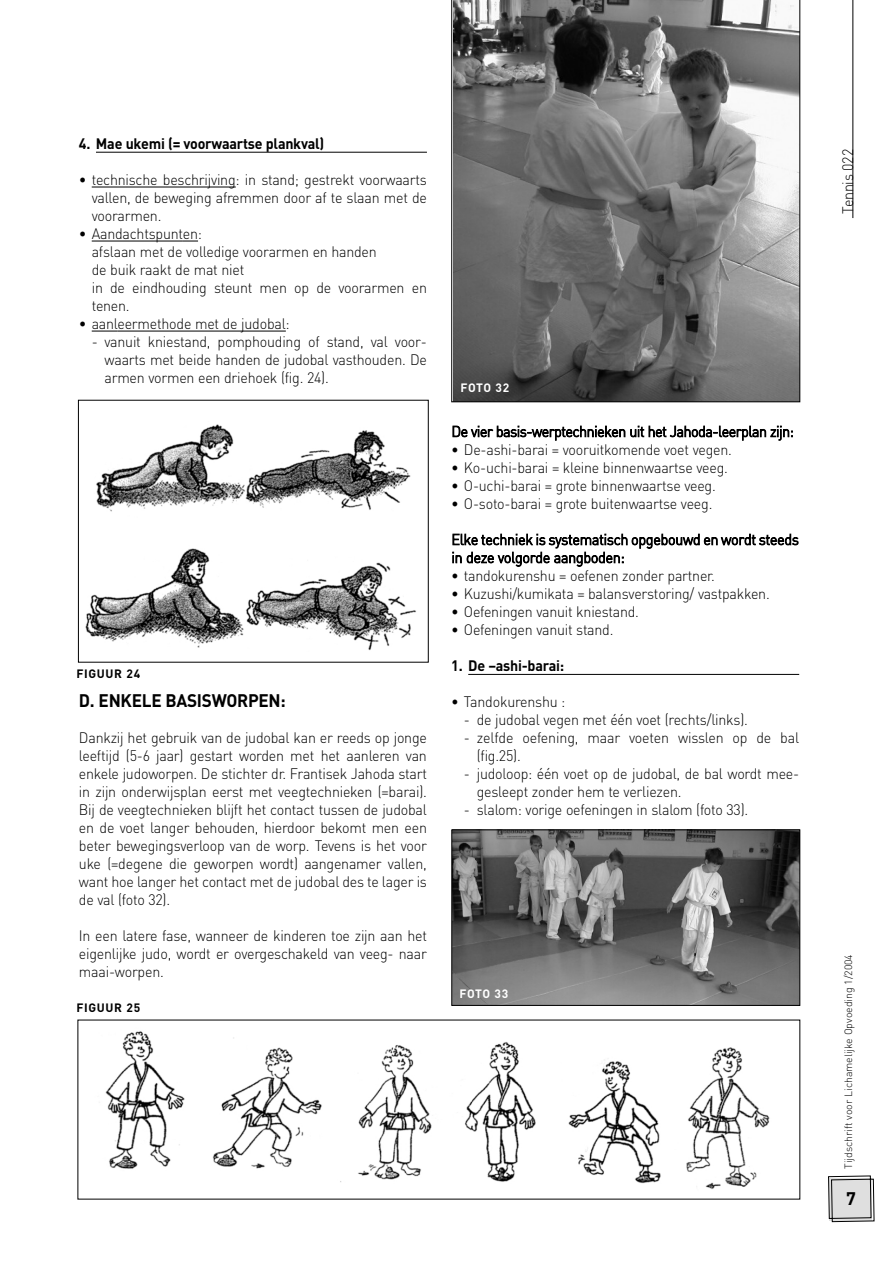
<style>
.page{position:relative;width:893px;height:1262px;background:#fff}
.page>*{position:absolute;margin:0;border:0;box-sizing:border-box;transform-origin:0 0}
.t1{font:700 18px "DIN";letter-spacing:-.015em;color:#000;scale:.95 1}
.t2{font:700 18px "DIN";letter-spacing:-.015em;color:#000}
.t3{font:300 15px/18px "DIN";letter-spacing:-.015em;color:#000;scale:.95 1}
.t4{font:700 15px "DIN";letter-spacing:-.015em;color:#000;scale:.95 1}
.t5{font:700 12px "DIN";letter-spacing:.055em;color:#000}
.t6{font:700 12px "DIN";letter-spacing:.035em;color:#fff}
.t7{font:300 10.5px "DIN";color:#000}
</style>
<div class="page">
<svg style="left:828px;top:1175px;width:46px;height:47px"></svg>
<hr style="left:468px;top:674px;width:331px;height:1px;background:#000">
<hr style="left:852px;top:0;width:1px;height:218px;background:#000">
<hr style="left:96px;top:152px;width:331px;height:1px;background:#000">
<hr style="left:96px;top:187px;width:140px;height:1px;background:#000">
<hr style="left:92px;top:241px;width:91px;height:1px;background:#000">
<svg style="left:183px;top:241px;width:15px;height:1px"></svg>
<svg style="left:92px;top:331px;width:25px;height:1px"></svg>
<hr style="left:117px;top:331px;width:169px;height:1px;background:#000">
<img style="left:105px;top:1031px;width:665px;height:158px">
<svg style="left:451px;top:0;width:349px;height:402px"></svg>
<img style="left:453px;top:831px;width:345px;height:172px">
<div style="left:451px;top:829px;width:349px;height:176px;border:1px solid #000"></div>
<img style="left:96px;top:424px;width:315px;height:88px">
<img style="left:85px;top:548px;width:331px;height:103px">
<p class="t4" style="left:79px;top:138px;width:260px">4. Mae ukemi (= voorwaartse plankval)</p>
<p class="t3" style="left:92px;top:172px;width:354px;text-align:justify;text-indent:-13px">• technische beschrijving: in stand; gestrekt voorwaarts vallen, de beweging afremmen door af te slaan met de voorarmen.</p>
<p class="t3" style="left:92px;top:226px;width:354px;text-indent:-13px">• Aandachtspunten:<br>afslaan met de volledige voorarmen en handen<br>de buik raakt de mat niet<br>in de eindhouding steunt men op de voorarmen en tenen.</p>
<p class="t3" style="left:79px;top:316px;width:223px">• aanleermethode met de judobal:</p>
<p class="t3" style="left:104px;top:334px;width:341px;text-align:justify;text-indent:-13px">- vanuit kniestand, pomphouding of stand, val voor&shy;waarts met beide handen de judobal vasthouden. De armen vormen een driehoek (fig. 24).</p>
<p class="t5" style="left:76px;top:669px;width:65px">FIGUUR 24</p>
<p class="t1" style="left:79px;top:694px;width:219px">D. ENKELE BASISWORPEN:</p>
<p class="t3" style="left:79px;top:730px;width:368px;text-align:justify">Dankzij het gebruik van de judobal kan er reeds op jonge leeftijd (5-6 jaar) gestart worden met het aanleren van enkele judoworpen. De stichter dr. Frantisek Jahoda start in zijn onderwijsplan eerst met veegtechnieken (=barai).<br>Bij de veegtechnieken blijft het contact tussen de judobal en de voet langer behouden, hierdoor bekomt men een beter bewegingsverloop van de worp. Tevens is het voor uke (=degene die geworpen wordt) aangenamer vallen, want hoe langer het contact met de judobal des te lager is de val (foto 32).</p>
<p class="t3" style="left:79px;top:928px;width:368px;text-align:justify">In een latere fase, wanneer de kinderen toe zijn aan het eigenlijke judo, wordt er overgeschakeld van veeg- naar maai-worpen.</p>
<p class="t5" style="left:76px;top:1003px;width:65px">FIGUUR 25</p>
<p class="t6" style="left:460px;top:384px;width:50px">FOTO 32</p>
<p class="t3" style="left:451px;top:424px;width:362px">De vier basis-werptechnieken uit het Jahoda-leerplan zijn:</p>
<p class="t3" style="left:451px;top:442px;width:297px">• De-ashi-barai = vooruitkomende voet vegen.</p>
<p class="t3" style="left:451px;top:460px;width:293px">• Ko-uchi-barai = kleine binnenwaartse veeg.</p>
<p class="t3" style="left:451px;top:478px;width:280px">• O-uchi-barai = grote binnenwaartse veeg.</p>
<p class="t3" style="left:451px;top:496px;width:276px">• O-soto-barai = grote buitenwaartse veeg.</p>
<p class="t3" style="left:451px;top:532px;width:367px">Elke techniek is systematisch opgebouwd en wordt steeds in deze volgorde aangboden:</p>
<p class="t3" style="left:451px;top:568px;width:279px">• tandokurenshu = oefenen zonder partner.</p>
<p class="t3" style="left:451px;top:586px;width:337px">• Kuzushi/kumikata = balansverstoring/ vastpakken.</p>
<p class="t3" style="left:451px;top:604px;width:199px">• Oefeningen vanuit kniestand.</p>
<p class="t3" style="left:451px;top:622px;width:172px">• Oefeningen vanuit stand.</p>
<p class="t4" style="left:451px;top:660px;width:120px">1. De –ashi-barai:</p>
<p class="t3" style="left:451px;top:694px;width:122px">• Tandokurenshu :</p>
<p class="t3" style="left:464px;top:712px;width:300px">- de judobal vegen met één voet (rechts/links).</p>
<p class="t3" style="left:476px;top:730px;width:341px;text-indent:-13px">- zelfde oefening, maar voeten wisslen op de bal (fig.25).</p>
<p class="t3" style="left:476px;top:766px;width:341px;text-indent:-13px">- judoloop: één voet op de judobal, de bal wordt mee&shy;gesleept zonder hem te verliezen.</p>
<p class="t3" style="left:464px;top:802px;width:301px">- slalom: vorige oefeningen in slalom (foto 33).</p>
<p class="t6" style="left:459px;top:989px;width:50px">FOTO 33</p>
<p class="t3" style="left:840px;top:213px;width:69px;rotate:-90deg">Tennis 022</p>
<p class="t7" style="left:844px;top:1168px;width:216px;rotate:-90deg">Tijdschrift voor Lichamelijke Opvoeding 1/2004</p>
<p class="t2" style="left:846px;top:1192px;width:11px">7</p>
</div>
